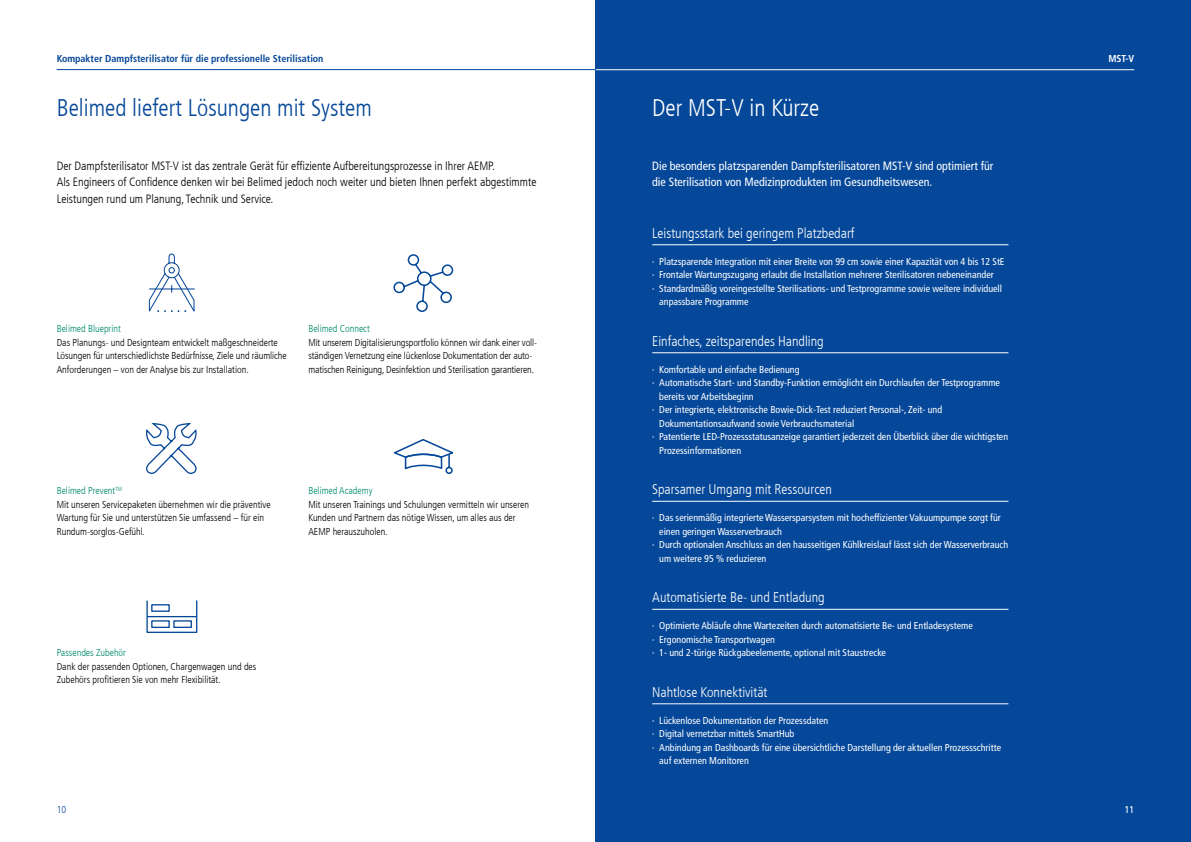
<style>
.page{position:relative;width:1191px;height:842px;background:#fff}
.page>*{position:absolute;margin:0;border:0;box-sizing:border-box;transform-origin:0 0}
.t1{font:300 condensed 24px "Frutiger LT Com";color:#054798}
.t2{font:300 condensed 24px "Frutiger LT Com";color:#fff}
.t3{font:300 condensed 14px "Frutiger LT Com";color:#fff}
.t4{font:300 condensed 12px/16.2px "Frutiger LT Com";color:#000}
.t5{font:condensed 12px/16.2px "Frutiger LT Com";color:#fff}
.t6{font:condensed 10px/13.5px "Frutiger LT Com";color:#fff}
.t7{font:300 condensed 10px/13.5px "Frutiger LT Com";color:#000}
.t8{font:300 condensed 10px "Frutiger LT Com";color:#008b6b}
.t9{font:700 condensed 10px "Frutiger LT Com";color:#054798}
.t10{font:700 condensed 10px "Frutiger LT Com";color:#fff}
.t11{font:300 condensed 10px "Frutiger LT Com";color:#054798}
.s1{color:#008b6b}
</style>
<div class="page">
<div style="left:595px;top:0;width:596px;height:842px;background:#054798"></div>
<hr style="left:595px;top:69px;width:539px;height:1px;background:#fff">
<hr style="left:652px;top:244px;width:356px;height:1px;background:#fff">
<hr style="left:652px;top:352px;width:356px;height:1px;background:#fff">
<hr style="left:652px;top:501px;width:356px;height:1px;background:#fff">
<hr style="left:652px;top:609px;width:356px;height:1px;background:#fff">
<hr style="left:652px;top:703px;width:356px;height:1px;background:#fff">
<hr style="left:57px;top:69px;width:538px;height:1px;background:#054798">
<svg style="left:393px;top:254px;width:60px;height:58px"></svg>
<svg style="left:394px;top:439px;width:59px;height:35px"></svg>
<svg style="left:149px;top:253px;width:46px;height:59px"></svg>
<svg style="left:146px;top:424px;width:51px;height:50px"></svg>
<div style="left:146px;top:600px;width:51px;height:33px;border:1px solid #054798"></div>
<hr style="left:147px;top:616px;width:50px;height:1px;background:#054798">
<svg style="left:150px;top:604px;width:43px;height:24px"></svg>
<p class="t9" style="left:57px;top:53px;width:268px">Kompakter Dampfsterilisator für die professionelle Sterilisation</p>
<h1 class="t1" style="left:57px;top:93px;width:317px">Belimed liefert Lösungen mit System</h1>
<h1 class="t2" style="left:652px;top:93px;width:169px">Der MST-V in Kürze</h1>
<p class="t4" style="left:57px;top:158px;width:481px">Der Dampfsterilisator MST-V ist das zentrale Gerät für effiziente Aufbereitungsprozesse in Ihrer AEMP.<br>Als Engineers of Confidence denken wir bei Belimed jedoch noch weiter und bieten Ihnen perfekt abgestimmte<br>Leistungen rund um Planung, Technik und Service.</p>
<p class="t5" style="left:652px;top:158px;width:343px">Die besonders platzsparenden Dampfsterilisatoren MST-V sind optimiert für die Sterilisation von Medizinprodukten im Gesundheitswesen.</p>
<h2 class="t3" style="left:652px;top:224px;width:204px">Leistungsstark bei geringem Platzbedarf</h2>
<p class="t6" style="left:652px;top:254px;width:354px">· Platzsparende Integration mit einer Breite von 99 cm sowie einer Kapazität von 4 bis 12 StE</p>
<p class="t6" style="left:652px;top:268px;width:343px">· Frontaler Wartungszugang erlaubt die Installation mehrerer Sterilisatoren nebeneinander</p>
<p class="t6" style="left:652px;top:281px;width:351px">· Standardmäßig voreingestellte Sterilisations- und Testprogramme sowie weitere individuell</p>
<p class="t6" style="left:659px;top:295px;width:91px">anpassbare Programme</p>
<h2 class="t3" style="left:652px;top:332px;width:173px">Einfaches, zeitsparendes Handling</h2>
<p class="t6" style="left:652px;top:362px;width:149px">· Komfortable und einfache Bedienung</p>
<p class="t6" style="left:652px;top:376px;width:349px">· Automatische Start- und Standby-Funktion ermöglicht ein Durchlaufen der Testprogramme</p>
<p class="t6" style="left:659px;top:389px;width:96px">bereits vor Arbeitsbeginn</p>
<p class="t6" style="left:652px;top:403px;width:291px">· Der integrierte, elektronische Bowie-Dick-Test reduziert Personal-, Zeit- und</p>
<p class="t6" style="left:659px;top:416px;width:196px">Dokumentationsaufwand sowie Verbrauchsmaterial</p>
<p class="t6" style="left:652px;top:430px;width:357px">· Patentierte LED-Prozessstatusanzeige garantiert jederzeit den Überblick über die wichtigsten</p>
<p class="t6" style="left:659px;top:443px;width:83px">Prozessinformationen</p>
<h2 class="t3" style="left:652px;top:481px;width:181px">Sparsamer Umgang mit Ressourcen</h2>
<p class="t6" style="left:652px;top:511px;width:350px">· Das serienmäßig integrierte Wassersparsystem mit hocheffizienter Vakuumpumpe sorgt für</p>
<p class="t6" style="left:659px;top:524px;width:124px">einen geringen Wasserverbrauch</p>
<p class="t6" style="left:652px;top:538px;width:357px">· Durch optionalen Anschluss an den hausseitigen Kühlkreislauf lässt sich der Wasserverbrauch</p>
<p class="t6" style="left:659px;top:551px;width:109px">um weitere 95 % reduzieren</p>
<h2 class="t3" style="left:652px;top:589px;width:174px">Automatisierte Be- und Entladung</h2>
<p class="t6" style="left:652px;top:619px;width:322px">· Optimierte Abläufe ohne Wartezeiten durch automatisierte Be- und Entladesysteme · Ergonomische Transportwagen<br>· 1- und 2-türige Rückgabeelemente, optional mit Staustrecke</p>
<h2 class="t3" style="left:652px;top:683px;width:117px">Nahtlose Konnektivität</h2>
<p class="t6" style="left:652px;top:713px;width:178px">· Lückenlose Dokumentation der Prozessdaten</p>
<p class="t6" style="left:652px;top:727px;width:144px">· Digital vernetzbar mittels SmartHub</p>
<p class="t6" style="left:652px;top:740px;width:350px">· Anbindung an Dashboards für eine übersichtliche Darstellung der aktuellen Prozessschritte</p>
<p class="t6" style="left:659px;top:754px;width:91px">auf externen Monitoren</p>
<p class="t8" style="left:57px;top:323px;width:66px">Belimed Blueprint</p>
<p class="t7" style="left:57px;top:335px;width:231px">Das Planungs- und Designteam entwickelt maßgeschneiderte<br>Lösungen für unterschiedlichste Bedürfnisse, Ziele und räumliche<br>Anforderungen – von der Analyse bis zur Installation.</p>
<p class="t8" style="left:308px;top:323px;width:63px">Belimed Connect</p>
<p class="t7" style="left:308px;top:335px;width:230px">Mit unserem Digitalisierungsportfolio können wir dank einer voll&shy;ständigen Vernetzung eine lückenlose Dokumentation der auto&shy;matischen Reinigung, Desinfektion und Sterilisation garantieren.</p>
<p class="t7" style="left:57px;top:484px;width:215px"><span class="s1">Belimed Prevent</span><sup>TM<br></sup>Mit unseren Servicepaketen übernehmen wir die präventive Wartung für Sie und unterstützen Sie umfassend – für ein Rundum-sorglos-Gefühl.</p>
<p class="t8" style="left:308px;top:485px;width:65px">Belimed Academy</p>
<p class="t7" style="left:308px;top:497px;width:222px">Mit unseren Trainings und Schulungen vermitteln wir unseren<br>Kunden und Partnern das nötige Wissen, um alles aus der<br>AEMP herauszuholen.</p>
<p class="t8" style="left:57px;top:647px;width:71px">Passendes Zubehör</p>
<p class="t7" style="left:57px;top:659px;width:201px">Dank der passenden Optionen, Chargenwagen und des<br>Zubehörs profitieren Sie von mehr Flexibilität.</p>
<p class="t10" style="left:1108px;top:53px;width:27px">MST-V</p>
<p class="t11" style="left:57px;top:803px;width:11px">10</p>
<p class="t6" style="left:1124px;top:802px;width:11px">11</p>
</div>
